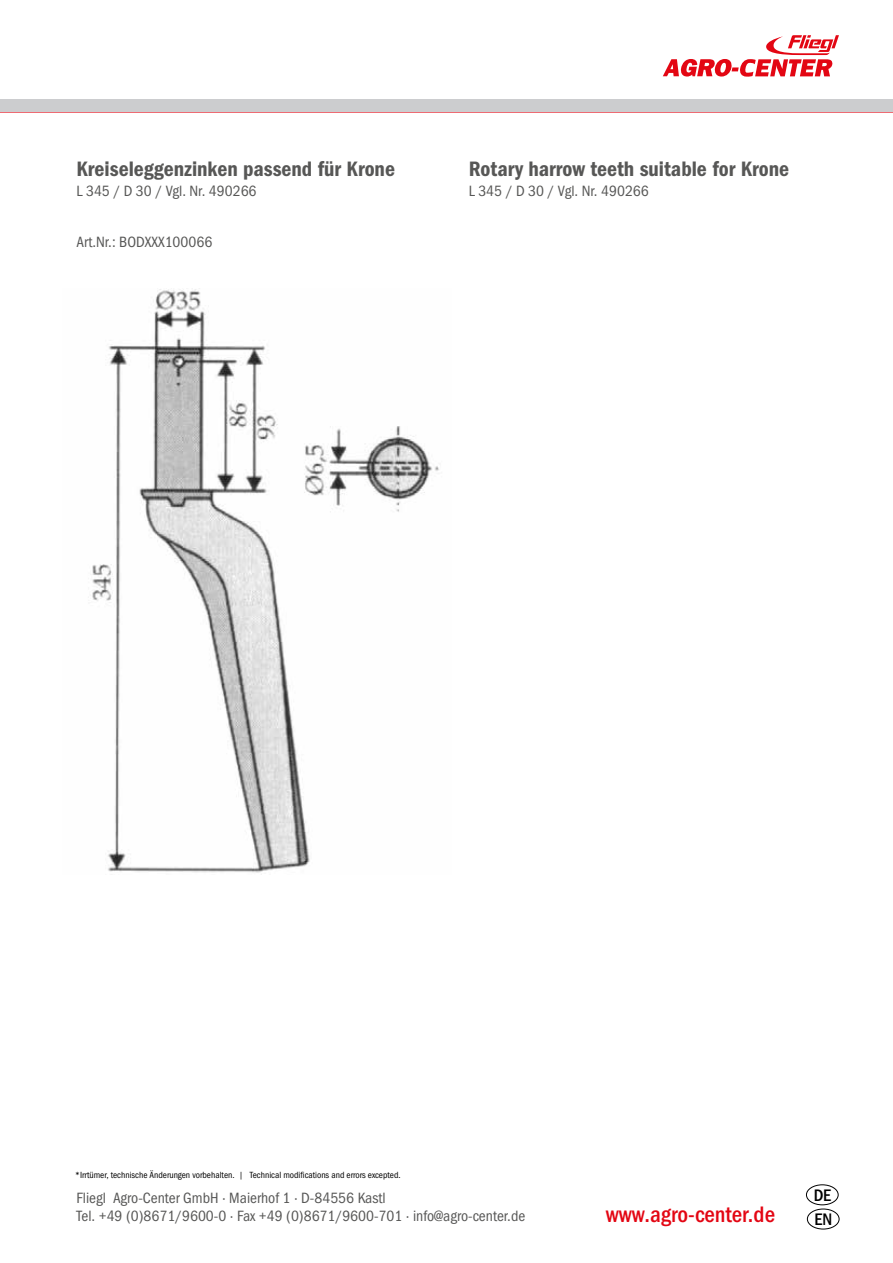
<style>
.page{position:relative;width:893px;height:1263px;background:#fff}
.page>*{position:absolute;margin:0;border:0;box-sizing:border-box;transform-origin:0 0}
.t1{font:22.5px "Franklin Gothic Medi Cond ITC";color:#e30613}
.t2{font:21px "Franklin Gothic Demi Cond ITC";color:#575756}
.t3{font:16.8px "Franklin Gothic Medi Cond ITC";color:#000}
.t4{font:15px/18px "Franklin Gothic Book Cond ITC";color:#575756}
.t5{font:9px "Franklin Gothic Book Cond ITC";color:#000}
</style>
<div class="page">
<div style="left:806px;top:1184px;width:33px;height:21px;border:1px solid #000;border-radius:50%"></div>
<hr style="left:0;top:111px;width:893px;height:2px;background:#e30613">
<div style="left:0;top:99px;width:893px;height:12px;background:#cccdcf"></div>
<svg style="left:663px;top:35px;width:176px;height:42px"></svg>
<div style="left:807px;top:1208px;width:33px;height:21px;border:1px solid #000;border-radius:50%"></div>
<img style="left:92px;top:288px;width:347px;height:587px">
<h2 class="t2" style="left:77px;top:157px;width:320px">Kreiseleggenzinken passend für Krone</h2>
<p class="t4" style="left:77px;top:182px;width:181px">L 345 / D 30 / Vgl. Nr. 490266</p>
<p class="t4" style="left:77px;top:233px;width:137px">Art.Nr.: BODXXX100066</p>
<h2 class="t2" style="left:469px;top:157px;width:322px">Rotary harrow teeth suitable for Krone</h2>
<p class="t4" style="left:469px;top:182px;width:181px">L 345 / D 30 / Vgl. Nr. 490266</p>
<p class="t5" style="left:75px;top:1169px;width:327px">*Irrtümer, technische Änderungen vorbehalten. | Technical modifications and errors excepted.</p>
<p class="t4" style="left:77px;top:1189px;width:450px">Fliegl Agro-Center GmbH · Maierhof 1 · D-84556 Kastl<br>Tel. +49 (0)8671/9600-0 · Fax +49 (0)8671/9600-701 · info@agro-center.de</p>
<p class="t3" style="left:814px;top:1185px;width:19px">DE</p>
<h1 class="t1" style="left:606px;top:1201px;width:171px">www.agro-center.de</h1>
<p class="t3" style="left:815px;top:1209px;width:19px">EN</p>
</div>
